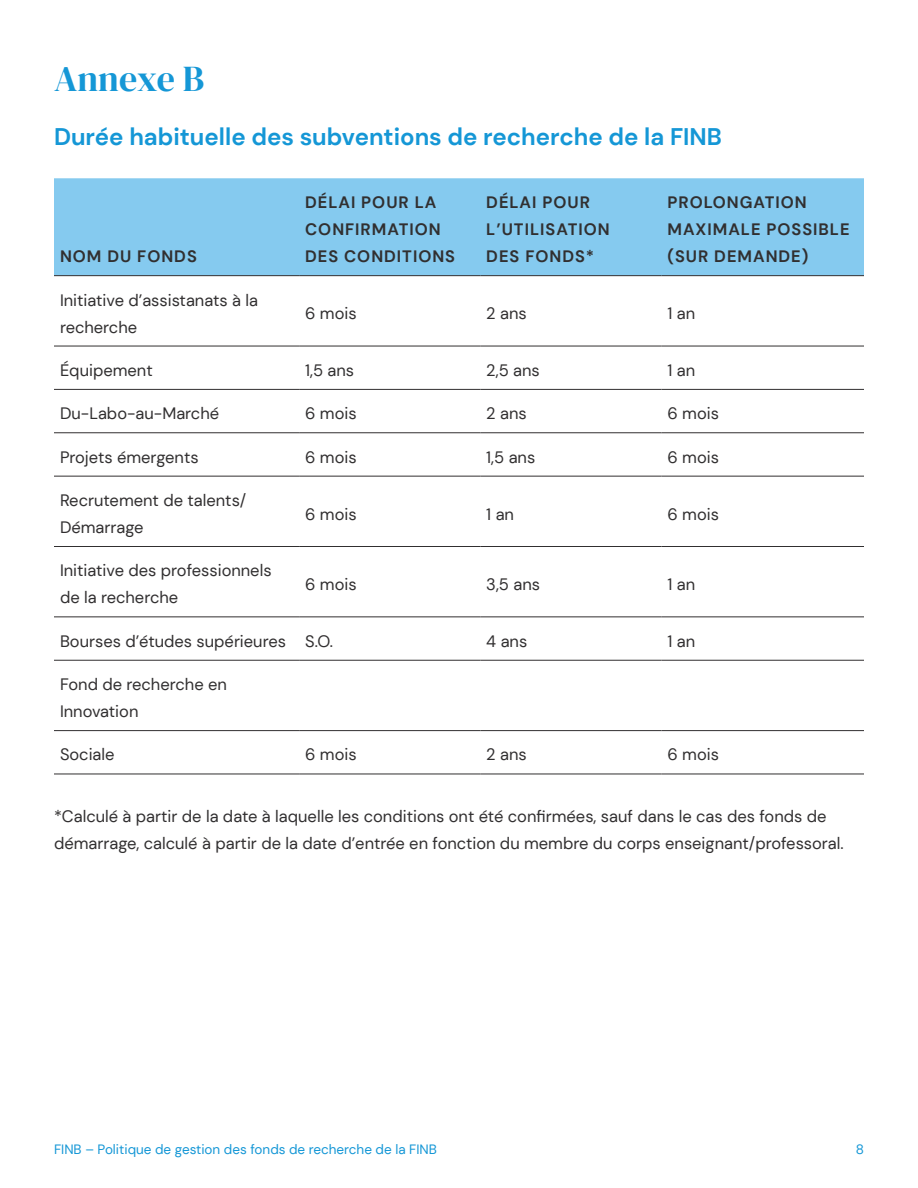
<style>
.page{position:relative;width:918px;height:1188px;background:#fff}
.page>*{position:absolute;margin:0;border:0;box-sizing:border-box;transform-origin:0 0}
.t1{font:36px "DM Serif Display";color:#1597d6}
.t2{font:700 24px "DM Sans";color:#1597d6}
.t3{font:16.5px/27px "DM Sans";color:#312f30}
.t4{font:700 16.5px/27px "DM Sans";letter-spacing:.06em;color:#312f30}
.t5{font:13.5px "DM Sans";color:#1597d6}
</style>
<div class="page">
<div style="left:54px;top:178px;width:810px;height:97px;background:#85caef"></div>
<hr style="left:54px;top:275px;width:245px;height:1px;background:#312f30">
<hr style="left:299px;top:275px;width:181px;height:1px;background:#312f30">
<hr style="left:480px;top:275px;width:182px;height:1px;background:#312f30">
<hr style="left:662px;top:275px;width:202px;height:1px;background:#312f30">
<hr style="left:54px;top:346px;width:245px;height:1px;background:#312f30">
<hr style="left:299px;top:346px;width:181px;height:1px;background:#312f30">
<hr style="left:480px;top:346px;width:182px;height:1px;background:#312f30">
<hr style="left:662px;top:346px;width:202px;height:1px;background:#312f30">
<hr style="left:54px;top:389px;width:245px;height:1px;background:#312f30">
<hr style="left:299px;top:389px;width:181px;height:1px;background:#312f30">
<hr style="left:480px;top:389px;width:182px;height:1px;background:#312f30">
<hr style="left:662px;top:389px;width:202px;height:1px;background:#312f30">
<hr style="left:54px;top:432px;width:245px;height:1px;background:#312f30">
<hr style="left:299px;top:432px;width:181px;height:1px;background:#312f30">
<hr style="left:480px;top:432px;width:182px;height:1px;background:#312f30">
<hr style="left:662px;top:432px;width:202px;height:1px;background:#312f30">
<hr style="left:54px;top:476px;width:245px;height:1px;background:#312f30">
<hr style="left:299px;top:476px;width:181px;height:1px;background:#312f30">
<hr style="left:480px;top:476px;width:182px;height:1px;background:#312f30">
<hr style="left:662px;top:476px;width:202px;height:1px;background:#312f30">
<hr style="left:54px;top:546px;width:245px;height:1px;background:#312f30">
<hr style="left:299px;top:546px;width:181px;height:1px;background:#312f30">
<hr style="left:480px;top:546px;width:182px;height:1px;background:#312f30">
<hr style="left:662px;top:546px;width:202px;height:1px;background:#312f30">
<hr style="left:54px;top:616px;width:245px;height:1px;background:#312f30">
<hr style="left:299px;top:616px;width:181px;height:1px;background:#312f30">
<hr style="left:480px;top:616px;width:182px;height:1px;background:#312f30">
<hr style="left:662px;top:616px;width:202px;height:1px;background:#312f30">
<hr style="left:54px;top:660px;width:245px;height:1px;background:#312f30">
<hr style="left:299px;top:660px;width:181px;height:1px;background:#312f30">
<hr style="left:480px;top:660px;width:182px;height:1px;background:#312f30">
<hr style="left:662px;top:660px;width:202px;height:1px;background:#312f30">
<hr style="left:54px;top:730px;width:245px;height:1px;background:#312f30">
<hr style="left:299px;top:730px;width:181px;height:1px;background:#312f30">
<hr style="left:480px;top:730px;width:182px;height:1px;background:#312f30">
<hr style="left:662px;top:730px;width:202px;height:1px;background:#312f30">
<hr style="left:54px;top:774px;width:245px;height:1px;background:#312f30">
<hr style="left:299px;top:774px;width:181px;height:1px;background:#312f30">
<hr style="left:480px;top:774px;width:182px;height:1px;background:#312f30">
<hr style="left:662px;top:774px;width:202px;height:1px;background:#312f30">
<p class="t1" style="left:54px;top:58px;width:152px">Annexe B</p>
<p class="t2" style="left:54px;top:122px;width:670px">Durée habituelle des subventions de recherche de la FINB</p>
<p class="t4" style="left:60px;top:243px;width:138px">NOM DU FONDS</p>
<p class="t3" style="left:60px;top:286px;width:199px">Initiative d’assistanats à la recherche</p>
<p class="t4" style="left:305px;top:189px;width:152px">DÉLAI POUR LA<br>CONFIRMATION<br>DES CONDITIONS</p>
<p class="t4" style="left:486px;top:189px;width:125px">DÉLAI POUR<br>L’UTILISATION<br>DES FONDS*</p>
<p class="t4" style="left:668px;top:189px;width:184px">PROLONGATION<br>MAXIMALE POSSIBLE (SUR DEMANDE)</p>
<p class="t3" style="left:305px;top:300px;width:53px">6 mois</p>
<p class="t3" style="left:486px;top:300px;width:42px">2 ans</p>
<p class="t3" style="left:668px;top:300px;width:29px">1 an</p>
<p class="t3" style="left:60px;top:357px;width:94px">Équipement</p>
<p class="t3" style="left:305px;top:357px;width:51px">1,5 ans</p>
<p class="t3" style="left:486px;top:357px;width:55px">2,5 ans</p>
<p class="t3" style="left:668px;top:357px;width:29px">1 an</p>
<p class="t3" style="left:60px;top:400px;width:161px">Du-Labo-au-Marché</p>
<p class="t3" style="left:305px;top:400px;width:53px">6 mois</p>
<p class="t3" style="left:486px;top:400px;width:42px">2 ans</p>
<p class="t3" style="left:668px;top:400px;width:53px">6 mois</p>
<p class="t3" style="left:60px;top:443px;width:140px">Projets émergents</p>
<p class="t3" style="left:305px;top:443px;width:53px">6 mois</p>
<p class="t3" style="left:486px;top:443px;width:51px">1,5 ans</p>
<p class="t3" style="left:668px;top:443px;width:53px">6 mois</p>
<p class="t3" style="left:60px;top:487px;width:188px">Recrutement de talents/<br>Démarrage</p>
<p class="t3" style="left:305px;top:500px;width:53px">6 mois</p>
<p class="t3" style="left:486px;top:500px;width:29px">1 an</p>
<p class="t3" style="left:668px;top:500px;width:53px">6 mois</p>
<p class="t3" style="left:60px;top:557px;width:213px">Initiative des professionnels de la recherche</p>
<p class="t3" style="left:305px;top:571px;width:53px">6 mois</p>
<p class="t3" style="left:486px;top:571px;width:55px">3,5 ans</p>
<p class="t3" style="left:668px;top:571px;width:29px">1 an</p>
<p class="t3" style="left:60px;top:627px;width:228px">Bourses d’études supérieures</p>
<p class="t3" style="left:305px;top:627px;width:29px">S.O.</p>
<p class="t3" style="left:486px;top:627px;width:42px">4 ans</p>
<p class="t3" style="left:668px;top:627px;width:29px">1 an</p>
<p class="t3" style="left:60px;top:671px;width:168px">Fond de recherche en<br>Innovation</p>
<p class="t3" style="left:60px;top:741px;width:56px">Sociale</p>
<p class="t3" style="left:305px;top:741px;width:53px">6 mois</p>
<p class="t3" style="left:486px;top:741px;width:42px">2 ans</p>
<p class="t3" style="left:668px;top:741px;width:53px">6 mois</p>
<p class="t3" style="left:54px;top:803px;width:791px">*Calculé à partir de la date à laquelle les conditions ont été confirmées, sauf dans le cas des fonds de démarrage, calculé à partir de la date d’entrée en fonction du membre du corps enseignant/professoral.</p>
<p class="t5" style="left:54px;top:1141px;width:385px">FINB – Politique de gestion des fonds de recherche de la FINB</p>
<p class="t5" style="left:856px;top:1141px;width:10px">8</p>
</div>
